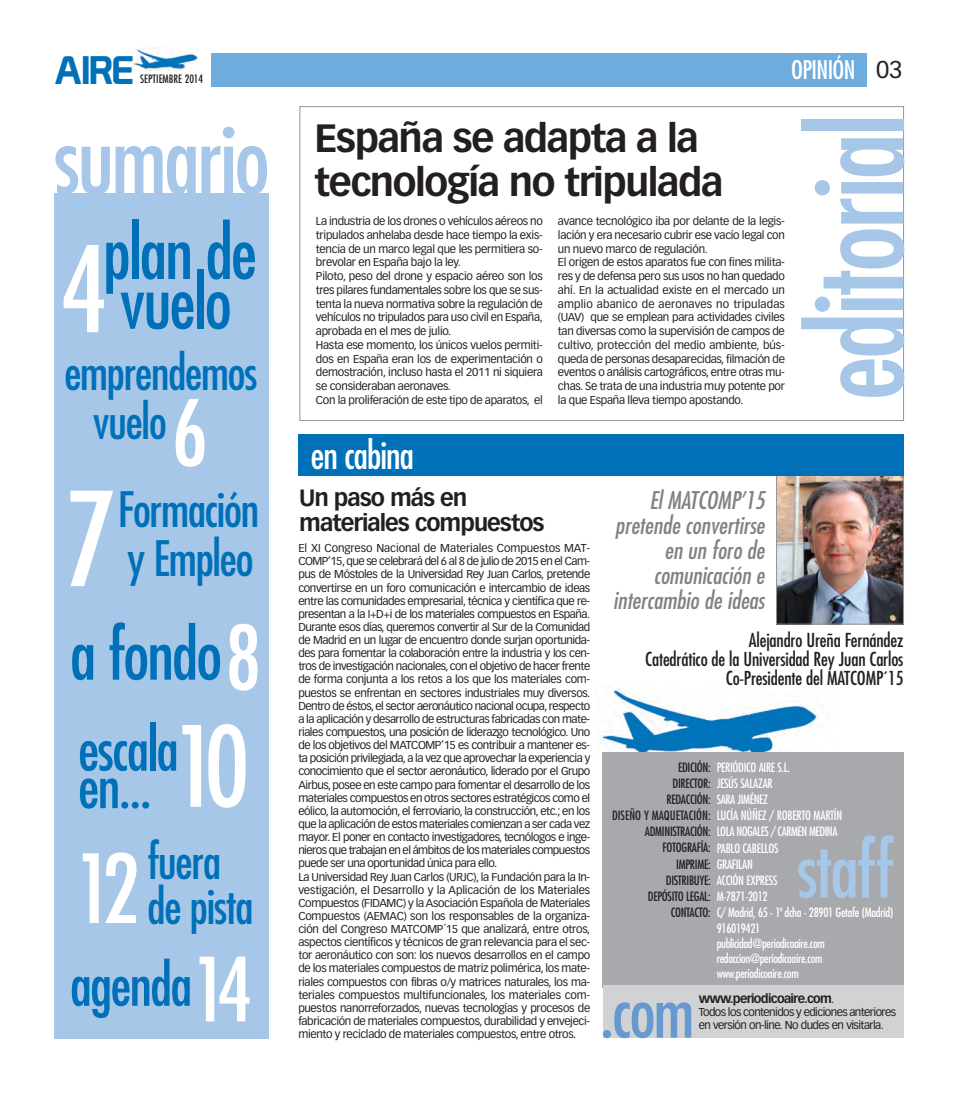
<style>
.page{position:relative;width:957px;height:1099px;background:#fff}
.page>*{position:absolute;margin:0;border:0;box-sizing:border-box;transform-origin:0 0}
.t1{font:condensed 126.5px "Futura";color:#fff}
.t2{font:condensed 123.12px "Futura";letter-spacing:-.025em;color:#a6c7e8}
.t3{font:condensed 115.62px "Futura";color:#fff}
.t4{font:condensed 108.5px "Futura";color:#fff}
.t5{font:condensed 93.25px "Futura";letter-spacing:-.025em;color:#a6c7e8}
.t6{font:condensed 92.5px "Futura";color:#fff}
.t7{font:condensed 88.75px "Futura";color:#fff}
.t8{font:condensed 74.38px "Futura";letter-spacing:-.025em;color:#a6c7e8}
.t9{font:condensed 71.62px "Futura";letter-spacing:-.025em;color:#0070b8}
.t10{font:condensed 68.62px "Futura";color:#6699cf}
.t11{font:condensed 68.25px "Futura";letter-spacing:-.025em;color:#0070b8}
.t12{font:condensed 58px "Futura";letter-spacing:-.025em;color:#0070b8}
.t13{font:condensed 56.75px "Futura";letter-spacing:-.025em;color:#0070b8}
.t14{font:condensed 47.5px/48.8px "Futura";letter-spacing:-.025em;color:#0070b8}
.t15{font:condensed 47.25px/48.4px "Futura";letter-spacing:-.025em;color:#0070b8}
.t16{font:38.88px "Prototype";color:#0070b8}
.t17{font:700 38.75px/43.8px "Vectora LH";letter-spacing:-.035em;color:#231f20}
.t18{font:condensed 37.38px "Futura";letter-spacing:-.025em;color:#fff}
.t19{font:condensed 25px "Futura";letter-spacing:-.025em;color:#fff}
.t20{font:italic condensed 23.75px/25px "Futura";color:#808285;text-align:right}
.t21{font:700 23.12px/25px "Vectora LH";letter-spacing:-.04em;color:#231f20}
.t22{font:condensed 18.75px/18.8px "Futura";letter-spacing:-.01em;color:#231f20;text-align:right}
.t23{font:condensed 12.5px/16.1px "Futura";letter-spacing:-.025em;color:#fff}
.t24{font:condensed 12.5px/16.1px "Futura";letter-spacing:-.025em;color:#231f20;text-align:right}
.t25{font:700 12.5px "Vectora LH";letter-spacing:-.055em;color:#231f20}
.t26{font:11.25px/13.1px "Vectora LH";letter-spacing:-.03em;color:#231f20}
.t27{font:11.25px/13px "Vectora LH";letter-spacing:-.05em;color:#231f20}
.t28{font:condensed 11.25px "Futura";color:#231f20}
.s1{font-size:86.62px;color:#fff}
.s2{font-size:85.75px;color:#fff}
.s3{font-family:"Vectora LH";font-stretch:normal;font-size:23.75px;color:#231f20}
.s4{font-weight:400;font-size:11.25px}
</style>
<div class="page">
<img style="left:599px;top:682px;width:220px;height:72px">
<div style="left:211px;top:53px;width:655px;height:33px;background:#6eacdd"></div>
<img style="left:132px;top:47px;width:66px;height:23px">
<img style="left:778px;top:475px;width:124px;height:147px">
<div style="left:776px;top:471px;width:128px;height:153px;border:1px solid #939598"></div>
<div style="left:298px;top:434px;width:606px;height:41px;background:#0070b8"></div>
<div style="left:603px;top:752px;width:301px;height:235px;background:#a8a9ad"></div>
<div style="left:603px;top:985px;width:301px;height:53px;background:#d1d2d4"></div>
<div style="left:54px;top:193px;width:215px;height:845px;background:#a6c7e8"></div>
<p class="t16" style="left:55px;top:56px;width:81px">AIRE</p>
<p class="t28" style="left:140px;top:74px;width:64px">SEPTIEMBRE 2014</p>
<p class="t5" style="left:54px;top:116px;width:217px">sumario</p>
<p class="t9" style="left:103px;top:219px;width:155px">plan de</p>
<p class="t3" style="left:60px;top:236px;width:49px">4</p>
<p class="t9" style="left:120px;top:269px;width:113px">vuelo</p>
<p class="t15" style="left:93px;top:352px;width:166px;text-indent:-28px">emprendemos vuelo</p>
<p class="t7" style="left:172px;top:392px;width:38px">6</p>
<p class="t1" style="left:66px;top:481px;width:53px">7</p>
<p class="t14" style="left:118px;top:488px;width:143px">Formación y Empleo</p>
<p class="t11" style="left:70px;top:623px;width:192px">a fondo<span class="s1">8</span></p>
<p class="t12" style="left:78px;top:722px;width:102px">escala</p>
<p class="t12" style="left:78px;top:760px;width:75px">en...</p>
<p class="t4" style="left:173px;top:716px;width:77px">10</p>
<p class="t6" style="left:75px;top:846px;width:66px">12</p>
<p class="t14" style="left:148px;top:842px;width:107px;line-height:45px">fuera de pista</p>
<p class="t13" style="left:70px;top:958px;width:184px">agenda<span class="s2">14</span></p>
<p class="t19" style="left:791px;top:58px;width:113px">OPINIÓN <span class="s3">03</span></p>
<p class="t17" style="left:314px;top:119px;width:410px">España se adapta a la tecnología no tripulada</p>
<p class="t26" style="left:316px;top:215px;width:228px;line-height:13.8px">La industria de los drones o vehículos aéreos no tripulados anhelaba desde hace tiempo la exis&shy;tencia de un marco legal que les permitiera so&shy;brevolar en España bajo la ley.<br>Piloto, peso del drone y espacio aéreo son los tres pilares fundamentales sobre los que se sus&shy;tenta la nueva normativa sobre la regulación de vehículos no tripulados para uso civil en España, aprobada en el mes de julio.<br>Hasta ese momento, los únicos vuelos permiti&shy;dos en España eran los de experimentación o demostración, incluso hasta el 2011 ni siquiera se consideraban aeronaves.<br>Con la proliferación de este tipo de aparatos, el</p>
<p class="t26" style="left:558px;top:215px;width:228px;line-height:13.8px">avance tecnológico iba por delante de la legis&shy;lación y era necesario cubrir ese vacío legal con un nuevo marco de regulación.<br>El origen de estos aparatos fue con fines milita&shy;res y de defensa pero sus usos no han quedado ahí. En la actualidad existe en el mercado un amplio abanico de aeronaves no tripuladas (UAV) que se emplean para actividades civiles tan diversas como la supervisión de campos de cultivo, protección del medio ambiente, bús&shy;queda de personas desaparecidas, filmación de eventos o análisis cartográficos, entre otras mu&shy;chas. Se trata de una industria muy potente por la que España lleva tiempo apostando.</p>
<p class="t18" style="left:311px;top:437px;width:105px">en cabina</p>
<p class="t2" style="left:801px;top:400px;width:288px;rotate:-90deg">editorial</p>
<p class="t21" style="left:299px;top:487px;width:247px">Un paso más en materiales compuestos</p>
<p class="t26" style="left:298px;top:542px;width:293px">El XI Congreso Nacional de Materiales Compuestos MAT-COMP’15, que se celebrará del 6 al 8 de julio de 2015 en el Cam&shy;pus de Móstoles de la Universidad Rey Juan Carlos, pretende convertirse en un foro comunicación e intercambio de ideas entre las comunidades empresarial, técnica y científica que re&shy;presentan a la I+D+i de los materiales compuestos en España.<br>Durante esos días, queremos convertir al Sur de la Comunidad de Madrid en un lugar de encuentro donde surjan oportunida&shy;des para fomentar la colaboración entre la industria y los cen&shy;tros de investigación nacionales, con el objetivo de hacer frente de forma conjunta a los retos a los que los materiales com&shy;puestos se enfrentan en sectores industriales muy diversos.<br>Dentro de éstos, el sector aeronáutico nacional ocupa, respecto a la aplicación y desarrollo de estructuras fabricadas con mate&shy;riales compuestos, una posición de liderazgo tecnológico. Uno de los objetivos del MATCOMP’15 es contribuir a mantener es&shy;ta posición privilegiada, a la vez que aprovechar la experiencia y conocimiento que el sector aeronáutico, liderado por el Grupo Airbus, posee en este campo para fomentar el desarrollo de los materiales compuestos en otros sectores estratégicos como el eólico, la automoción, el ferroviario, la construcción, etc.; en los que la aplicación de estos materiales comienzan a ser cada vez mayor. El poner en contacto investigadores, tecnólogos e inge&shy;nieros que trabajan en el ámbitos de los materiales compuestos puede ser una oportunidad única para ello.<br>La Universidad Rey Juan Carlos (URJC), la Fundación para la In&shy;vestigación, el Desarrollo y la Aplicación de los Materiales Compuestos (FIDAMC) y la Asociación Española de Materiales Compuestos (AEMAC) son los responsables de la organiza&shy;ción del Congreso MATCOMP´15 que analizará, entre otros, aspectos científicos y técnicos de gran relevancia para el sec&shy;tor aeronáutico con son: los nuevos desarrollos en el campo de los materiales compuestos de matriz polimérica, los mate&shy;riales compuestos con fibras o/y matrices naturales, los ma&shy;teriales compuestos multifuncionales, los materiales com&shy;puestos nanorreforzados, nuevas tecnologías y procesos de fabricación de materiales compuestos, durabilidad y envejeci&shy;miento y reciclado de materiales compuestos, entre otros.</p>
<p class="t20" style="left:613px;top:490px;width:157px">ElMATCOMP’15 pretende convertirse en un foro de comunicación e intercambio de ideas</p>
<p class="t22" style="left:645px;top:632px;width:260px">Alejandro Ureña Fernández<br>Catedrático de la Universidad Rey Juan Carlos<br>Co-Presidente del MATCOMP´15</p>
<p class="t24" style="left:612px;top:759px;width:100px">EDICIÓN:<br>DIRECTOR:<br>REDACCIÓN:<br>DISEÑO Y MAQUETACIÓN:<br>ADMINISTRACIÓN:<br>FOTOGRAFÍA:<br>IMPRIME:<br>DISTRIBUYE:<br>DEPÓSITO LEGAL:<br>CONTACTO:</p>
<p class="t23" style="left:716px;top:759px;width:178px">PERIÓDICO AIRE S.L.<br>JESÚS SALAZAR<br>SARA JIMÉNEZ<br>LUCÍA NÚÑEZ / ROBERTO MARTÍN<br>LOLA NOGALES / CARMEN MEDINA<br>PABLO CABELLOS<br>GRAFILAN<br>ACCIÓN EXPRESS<br>M-7871-2012<br>C/ Madrid, 65 - 1º dcha - 28901 Getafe (Madrid)<br>916019421</p>
<p class="t23" style="left:716px;top:937px;width:110px;line-height:15px">publicidad@periodicoaire.com redaccion@periodicoaire.com www.periodicoaire.com</p>
<p class="t8" style="left:797px;top:835px;width:98px">staff</p>
<p class="t25" style="left:698px;top:993px;width:137px">www.periodicoaire.com<span class="s4">.</span></p>
<p class="t27" style="left:698px;top:1005px;width:199px">Todos los contenidos y ediciones anteriores en versión on-line. No dudes en visitarla.</p>
<p class="t10" style="left:600px;top:980px;width:96px">.com</p>
</div>
